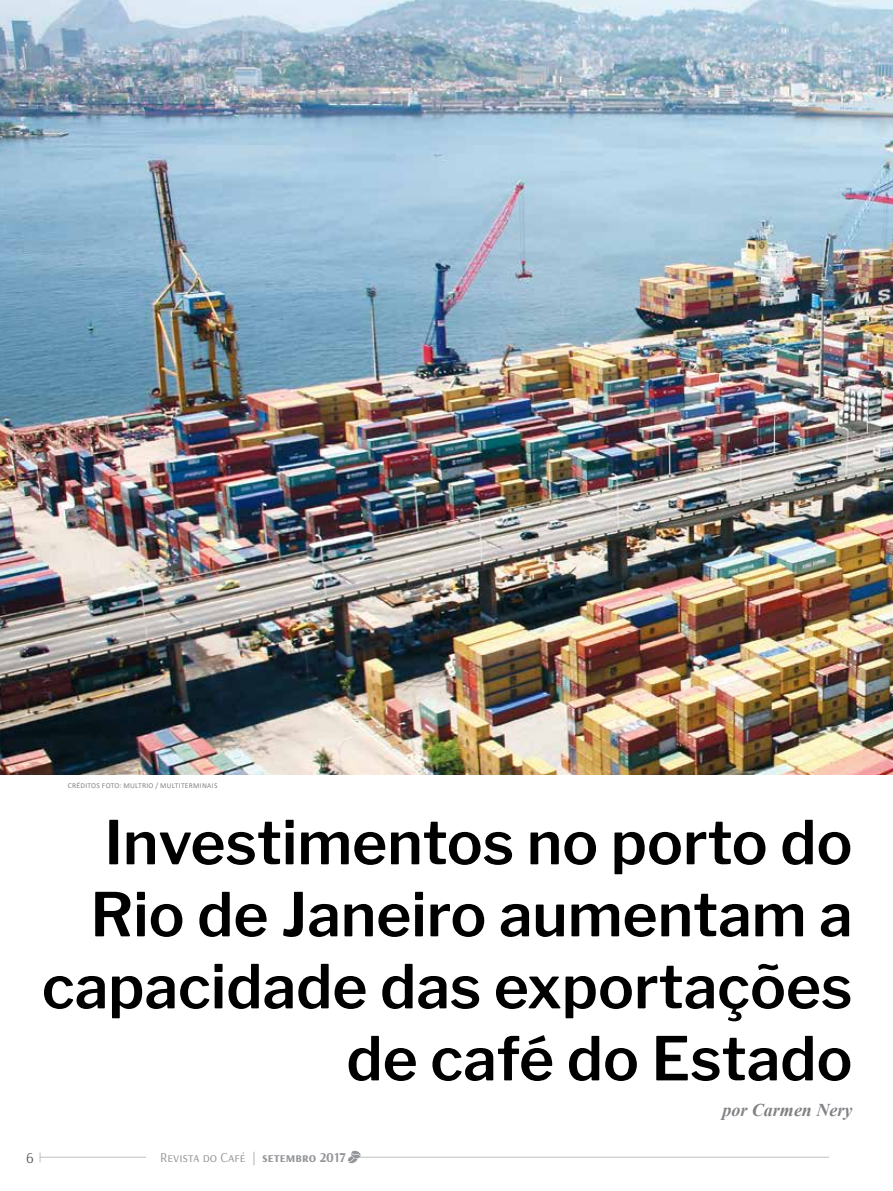
<style>
.page{position:relative;width:893px;height:1191px;background:#fff}
.page>*{position:absolute;margin:0;border:0;box-sizing:border-box;transform-origin:0 0}
.t1{font:600 60px/72px "Libre Franklin";color:#000;text-align:right}
.t2{font:italic 700 18px "Times New Roman";color:#808285}
.t3{font:15px "Arsenal";color:#58595b}
.t4{font:13.5px "Arsenal";color:#939598}
.t5{font:7.5px "Calibri";letter-spacing:.04em;color:#808285}
.s1{font-weight:700}
</style>
<div class="page">
<hr style="left:40px;top:1157px;width:789px;height:1px;background:#bcbec0">
<div style="left:146px;top:1148px;width:213px;height:18px;background:#fff"></div>
<svg style="left:348px;top:1150px;width:13px;height:13px"></svg>
<img style="left:0;top:0;width:893px;height:774px">
<p class="t5" style="left:68px;top:780px;width:151px">CRÉDITOS FOTO: MULTRIO / MULTITERMINAIS</p>
<p class="t1" style="left:42px;top:806px;width:812px">Investimentos no porto do<br>Rio de Janeiro aumentam a capacidade das exportações de café do Estado</p>
<p class="t3" style="left:26px;top:1147px;width:9px">6</p>
<p class="t4" style="left:160px;top:1147px;width:187px">Revista do Café | <span class="s1">setembro 2017</span></p>
<p class="t2" style="left:722px;top:1097px;width:131px">por Carmen Nery</p>
</div>
